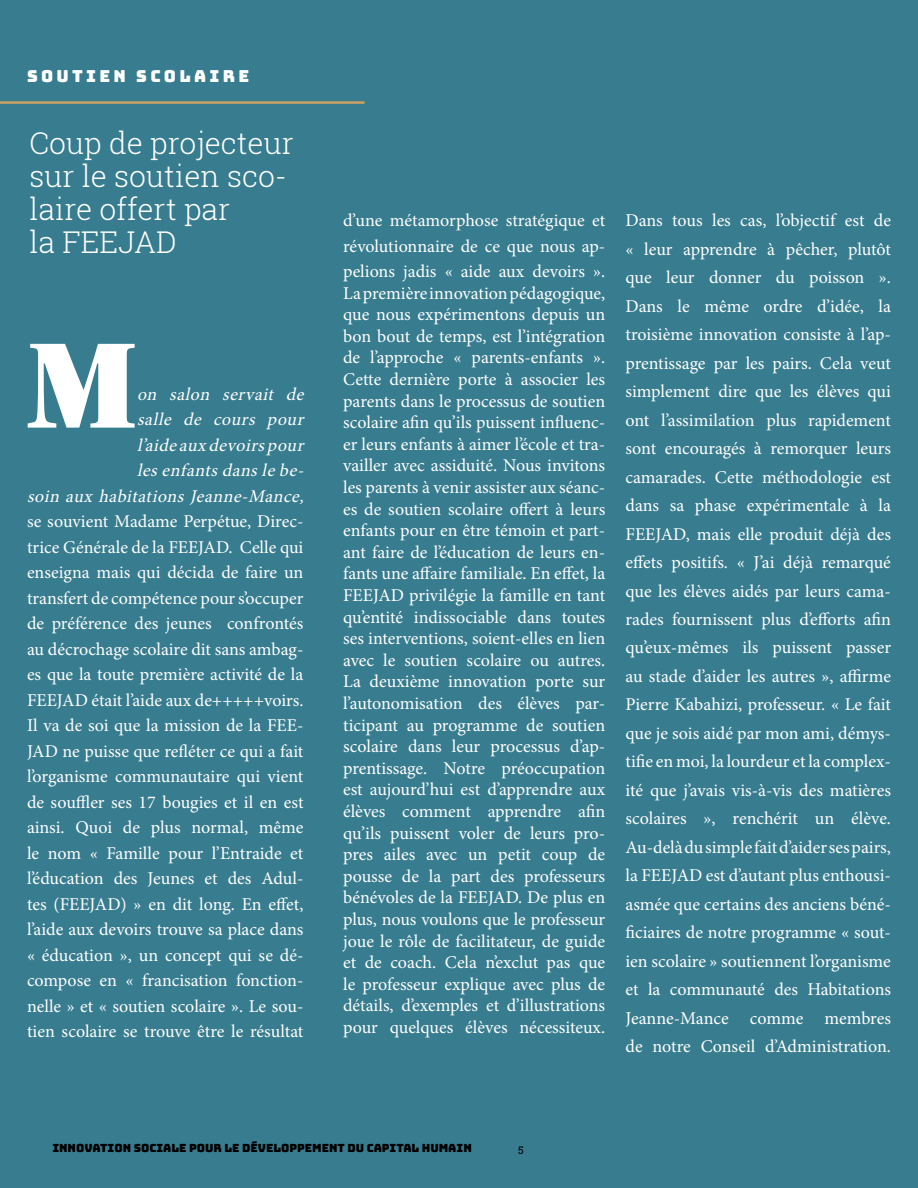
<style>
.page{position:relative;width:918px;height:1188px;background:#377c8f}
.page>*{position:absolute;margin:0;border:0;box-sizing:border-box;transform-origin:0 0}
.t1{font:128.85px "Utopia Std Black Headline";color:#fff}
.t2{font:300 30px/33px "Roboto Slab";color:#fff}
.t3{font:18px/21.6px "Minion Pro";color:#fff;text-align:justify}
.t4{font:italic 18px/25.5px "Minion Pro";color:#fff;text-align:right}
.t5{font:16.5px "Bungee";letter-spacing:.2em;color:#fff}
.t6{font:11.25px "Bungee";color:#000}
.t7{font:10.5px "Roboto Slab";color:#000}
</style>
<div class="page">
<hr style="left:0;top:101px;width:365px;height:3px;background:#c59f65">
<p class="t5" style="left:27px;top:66px;width:224px">SOUTIEN SCOLAIRE</p>
<h2 class="t2" style="left:30px;top:125px;width:266px">Coup de projecteur sur le soutien sco&shy;laire offert par<br>la FEEJAD</h2>
<h1 class="t1" style="left:28px;top:318px;width:111px">M</h1>
<p class="t4" style="left:27px;top:381px;width:283px">on salon servait de<br>salle de cours pour<br>l’aideaux devoirspour lesenfantsdanslebe-<br>soin aux habitations Jeanne-Mance,</p>
<p class="t3" style="left:27px;top:509px;width:278px;line-height:25.5px">se souvient Madame Perpétue, Direc&shy;trice Générale de la FEEJAD. Celle qui enseigna mais qui décida de faire un transfert de compétence pour s’occuper de préférence des jeunes confrontés au décrochage scolaire dit sans ambag&shy;es que la toute première activité de la FEEJAD était l’aide aux de+++++voirs.<br>Il va de soi que la mission de la FEE-JAD ne puisse que refléter ce qui a fait l’organisme communautaire qui vient de souffler ses 17 bougies et il en est ainsi. Quoi de plus normal, même le nom « Famille pour l’Entraide et l’éducation des Jeunes et des Adul&shy;tes (FEEJAD) » en dit long. En effet, l’aide aux devoirs trouve sa place dans « éducation », un concept qui se dé&shy;compose en « francisation fonction&shy;nelle » et « soutien scolaire ». Le sou&shy;tien scolaire se trouve être le résultat</p>
<p class="t3" style="left:343px;top:208px;width:264px;line-height:25.5px">d’une métamorphose stratégique et révolutionnaire de ce que nous ap&shy;pelions jadis « aide aux devoirs ».</p>
<p class="t3" style="left:343px;top:282px;width:264px">La première innovation pédagogique, que nous expérimentons depuis un bon bout de temps, est l’intégration de l’approche « parents-enfants ».<br>Cette dernière porte à associer les parents dans le processus de soutien scolaire afin qu’ils puissent influenc&shy;er leurs enfants à aimer l’école et tra&shy;vailler avec assiduité. Nous invitons les parents à venir assister aux séanc&shy;es de soutien scolaire offert à leurs enfants pour en être témoin et part&shy;ant faire de l’éducation de leurs en&shy;fants une affaire familiale. En effet, la FEEJAD privilégie la famille en tant qu’entité indissociable dans toutes ses interventions, soient-elles en lien avec le soutien scolaire ou autres.<br>La deuxième innovation porte sur l’autonomisation des élèves par&shy;ticipant au programme de soutien scolaire dans leur processus d’ap&shy;prentissage. Notre préoccupation est aujourd’hui est d’apprendre aux élèves comment apprendre afin qu’ils puissent voler de leurs pro&shy;pres ailes avec un petit coup de pousse de la part des professeurs bénévoles de la FEEJAD. De plus en plus, nous voulons que le professeur joue le rôle de facilitateur, de guide et de coach. Cela n’exclut pas que le professeur explique avec plus de détails, d’exemples et d’illustrations pour quelques élèves nécessiteux.</p>
<p class="t3" style="left:626px;top:206px;width:267px;line-height:28.5px">Dans tous les cas, l’objectif est de « leur apprendre à pêcher, plutôt que leur donner du poisson ».<br>Dans le même ordre d’idée, la troisième innovation consiste à l’ap&shy;prentissage par les pairs. Cela veut simplement dire que les élèves qui ont l’assimilation plus rapidement sont encouragés à remorquer leurs camarades. Cette méthodologie est dans sa phase expérimentale à la FEEJAD, mais elle produit déjà des effets positifs. « J’ai déjà remarqué que les élèves aidés par leurs cama&shy;rades fournissent plus d’efforts afin qu’eux-mêmes ils puissent passer au stade d’aider les autres », affirme Pierre Kabahizi, professeur. « Le fait que je sois aidé par mon ami, démys&shy;tifie en moi, la lourdeur et la complex&shy;ité que j’avais vis-à-vis des matières scolaires », renchérit un élève.<br>Au-delà du simple fait d’aider ses pairs, la FEEJAD est d’autant plus enthousi&shy;asmée que certains des anciens béné&shy;ficiaires de notre programme « sout&shy;ien scolaire » soutiennent l’organisme et la communauté des Habitations Jeanne-Mance comme membres de notre Conseil d’Administration.</p>
<p class="t6" style="left:52px;top:1141px;width:421px">INNOVATION SOCIALE POUR LE DÉVELOPPEMENT DU CAPITAL HUMAIN</p>
<p class="t7" style="left:518px;top:1143px;width:7px">5</p>
</div>
